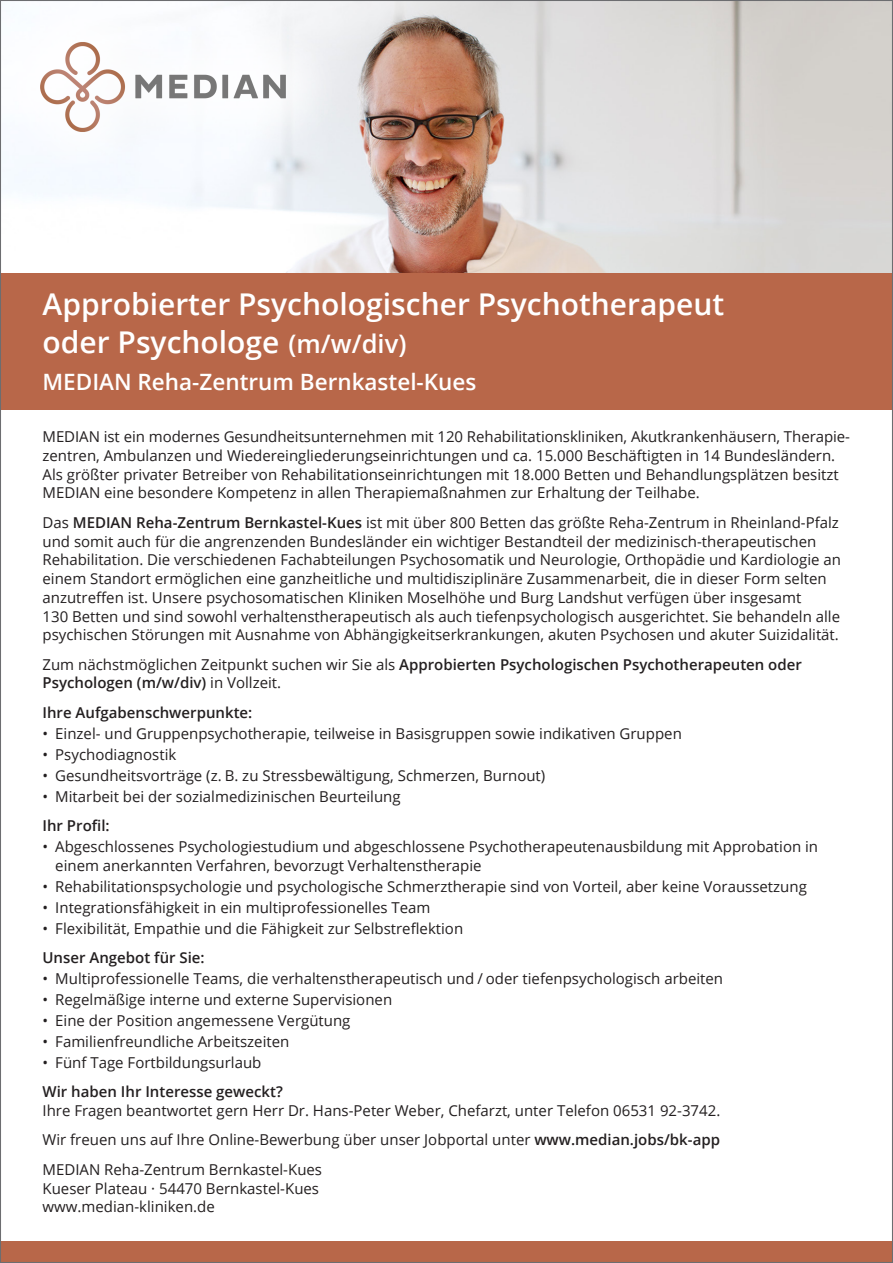
<style>
.page{position:relative;width:893px;height:1263px;background:#fff}
.page>*{position:absolute;margin:0;border:0;box-sizing:border-box;transform-origin:0 0}
.t1{font:600 30px/37.5px "Open Sans";color:#fff}
.t2{font:600 22.5px "Open Sans";color:#fff}
.t3{font:15px/18.8px "Open Sans";color:#231f20}
.t4{font:600 15px/18.8px "Open Sans";color:#231f20}
.s1{font-size:25.5px}
.s2{font-weight:600}
.s3{font-weight:400}
</style>
<div class="page">
<div style="left:0;top:1242px;width:893px;height:21px;background:#b86749"></div>
<img style="left:35px;top:2px;width:856px;height:271px">
<div style="left:0;top:0;width:344px;height:190px;background:#fff;opacity:.75"></div>
<img style="left:34px;top:41px;width:259px;height:93px">
<div style="left:1px;top:273px;width:892px;height:136px;background:#b86749"></div>
<p class="t1" style="left:43px;top:285px;width:683px">Approbierter Psychologischer Psychotherapeut oder Psychologe <span class="s1">(m/w/div)</span></p>
<p class="t2" style="left:43px;top:366px;width:435px">MEDIAN Reha-Zentrum Bernkastel-Kues</p>
<p class="t3" style="left:43px;top:427px;width:809px">MEDIAN ist ein modernes Gesundheitsunternehmen mit 120 Rehabilitationskliniken, Akutkrankenhäusern, Therapie&shy;zentren, Ambulanzen und Wiedereingliederungseinrichtungen und ca. 15.000 Beschäftigten in 14 Bundesländern.<br>Als größter privater Betreiber von Rehabilitationseinrichtungen mit 18.000 Betten und Behandlungsplätzen besitzt MEDIAN eine besondere Kompetenz in allen Therapiemaßnahmen zur Erhaltung der Teilhabe.</p>
<p class="t3" style="left:43px;top:512px;width:800px">Das <span class="s2">MEDIAN Reha-Zentrum Bernkastel-Kues</span> ist mit über 800 Betten das größte Reha-Zentrum in Rheinland-Pfalz und somit auch für die angrenzenden Bundesländer ein wichtiger Bestandteil der medizinisch-therapeutischen Rehabilitation. Die verschiedenen Fachabteilungen Psychosomatik und Neurologie, Orthopädie und Kardiologie an einem Standort ermöglichen eine ganzheitliche und multidisziplinäre Zusammenarbeit, die in dieser Form selten anzutreffen ist. Unsere psychosomatischen Kliniken Moselhöhe und Burg Landshut verfügen über insgesamt<br>130 Betten und sind sowohl verhaltenstherapeutisch als auch tiefenpsychologisch ausgerichtet. Sie behandeln alle psychischen Störungen mit Ausnahme von Abhängigkeitserkrankungen, akuten Psychosen und akuter Suizidalität.</p>
<p class="t4" style="left:43px;top:655px;width:761px"><span class="s3">Zum nächstmöglichen Zeitpunkt suchen wir Sie als</span> Approbierten Psychologischen Psychotherapeuten oder<br>Psychologen (m/w/div) <span class="s3">in Vollzeit.</span></p>
<p class="t4" style="left:43px;top:703px;width:211px">Ihre Aufgabenschwerpunkte:</p>
<p class="t3" style="left:43px;top:724px;width:641px">• Einzel- und Gruppenpsychotherapie, teilweise in Basisgruppen sowie indikativen Gruppen</p>
<p class="t3" style="left:43px;top:745px;width:135px">• Psychodiagnostik</p>
<p class="t3" style="left:43px;top:765px;width:504px">• Gesundheitsvorträge (z. B. zu Stressbewältigung, Schmerzen, Burnout)</p>
<p class="t3" style="left:43px;top:786px;width:360px">• Mitarbeit bei der sozialmedizinischen Beurteilung</p>
<p class="t4" style="left:43px;top:816px;width:69px">Ihr Profil:</p>
<p class="t3" style="left:55px;top:837px;width:764px;text-indent:-13px">• Abgeschlossenes Psychologiestudium und abgeschlossene Psychotherapeutenausbildung mit Approbation in einem anerkannten Verfahren, bevorzugt Verhaltenstherapie</p>
<p class="t3" style="left:43px;top:876px;width:766px">• Rehabilitationspsychologie und psychologische Schmerztherapie sind von Vorteil, aber keine Voraussetzung</p>
<p class="t3" style="left:43px;top:897px;width:389px">• Integrationsfähigkeit in ein multiprofessionelles Team</p>
<p class="t3" style="left:43px;top:918px;width:422px">• Flexibilität, Empathie und die Fähigkeit zur Selbstreflektion</p>
<p class="t4" style="left:43px;top:948px;width:164px">Unser Angebot für Sie:</p>
<p class="t3" style="left:43px;top:969px;width:682px">• Multiprofessionelle Teams, die verhaltenstherapeutisch und / oder tiefenpsychologisch arbeiten</p>
<p class="t3" style="left:43px;top:990px;width:351px">• Regelmäßige interne und externe Supervisionen</p>
<p class="t3" style="left:43px;top:1011px;width:309px">• Eine der Position angemessene Vergütung</p>
<p class="t3" style="left:43px;top:1032px;width:248px">• Familienfreundliche Arbeitszeiten</p>
<p class="t3" style="left:43px;top:1052px;width:220px">• Fünf Tage Fortbildungsurlaub</p>
<p class="t3" style="left:43px;top:1082px;width:679px"><span class="s2">Wir haben Ihr Interesse geweckt?<br></span>Ihre Fragen beantwortet gern Herr Dr. Hans-Peter Weber, Chefarzt, unter Telefon 06531 92-3742.</p>
<p class="t3" style="left:43px;top:1130px;width:679px">Wir freuen uns auf Ihre Online-Bewerbung über unser Jobportal unter <span class="s2">www.median.jobs/bk-app</span></p>
<p class="t3" style="left:43px;top:1160px;width:281px">MEDIAN Reha-Zentrum Bernkastel-Kues<br>Kueser Plateau · 54470 Bernkastel-Kues www.median-kliniken.de</p>
</div>
